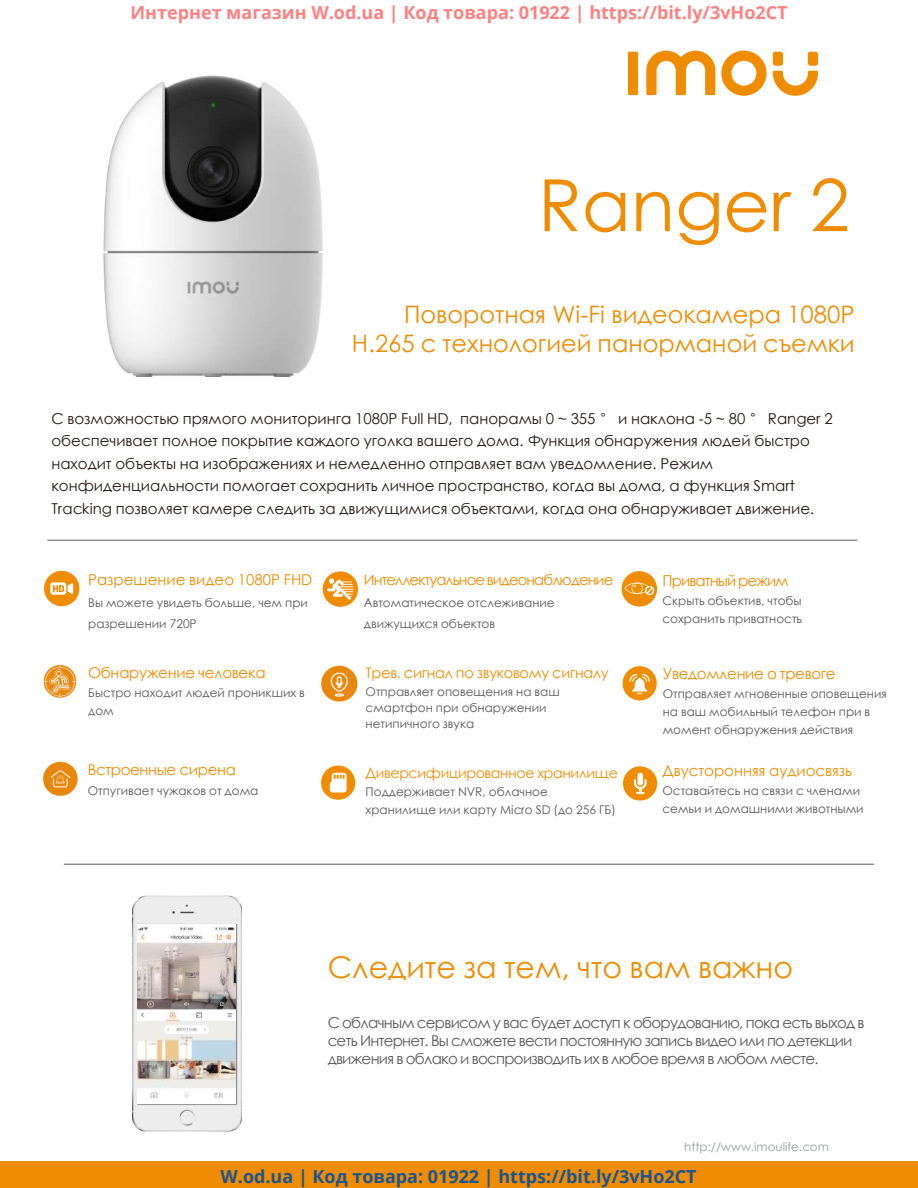
<style>
.page{position:relative;width:918px;height:1188px;background:#fff}
.page>*{position:absolute;margin:0;border:0;box-sizing:border-box;transform-origin:0 0}
.t1{font:72px "ST Xihei";color:#f08c00}
.t2{font:30px "ST Xihei";color:#f08c00}
.t3{font:24px/28.8px "ST Xihei";color:#f08c00;text-align:right}
.t4{font:700 18px "Open Sans";color:rgb(255 0 0/.5)}
.t5{font:700 18px "Open Sans";color:#195594}
.t6{font:15px/22.5px "ST Xihei";color:#231815}
.t7{font:15px/18px "ST Xihei";letter-spacing:-.05em;color:#595757}
.t8{font:15px "ST Xihei";letter-spacing:-.02em;color:#f08c00}
.t9{font:15px "ST Xihei";color:#f08c00}
.t10{font:15px "ST Xihei";letter-spacing:-.06em;color:#f08c00}
.t11{font:14.7px "ST Xihei";letter-spacing:-.06em;color:#f08c00}
.t12{font:14.55px "ST Xihei";letter-spacing:-.02em;color:#f08c00}
.t13{font:14.1px "ST Xihei";letter-spacing:-.02em;color:#f08c00}
.t14{font:12px/17.9px "ST Xihei";color:#595757}
.t15{font:11.85px "ST Xihei";color:#999da0}
</style>
<div class="page">
<hr style="left:64px;top:864px;width:810px;height:1px;background:#595757">
<hr style="left:47px;top:540px;width:810px;height:1px;background:#595757">
<div style="left:44px;top:571px;width:35px;height:35px;background:#f08c00;border-radius:50%"></div>
<svg style="left:50px;top:582px;width:23px;height:13px"></svg>
<div style="left:623px;top:766px;width:34px;height:35px;background:#f08c00;border-radius:50%"></div>
<svg style="left:634px;top:773px;width:13px;height:21px"></svg>
<img style="left:132px;top:896px;width:110px;height:235px">
<svg style="left:137px;top:924px;width:100px;height:181px"></svg>
<img style="left:138px;top:927px;width:98px;height:172px">
<hr style="left:138px;top:924px;width:98px;height:3px;background:#fff">
<div style="left:138px;top:1099px;width:98px;height:5px;background:#fff"></div>
<div style="left:0;top:1161px;width:918px;height:27px;background:#f08c00"></div>
<div style="left:321px;top:766px;width:34px;height:34px;background:#f08c00;border-radius:50%"></div>
<svg style="left:330px;top:773px;width:17px;height:20px"></svg>
<div style="left:623px;top:666px;width:34px;height:34px;background:#f08c00;border-radius:50%"></div>
<svg style="left:630px;top:674px;width:20px;height:20px"></svg>
<div style="left:628px;top:52px;width:10px;height:43px;background:#f08c00"></div>
<svg style="left:721px;top:51px;width:46px;height:45px"></svg>
<div style="left:773px;top:52px;width:10px;height:14px;background:#f08c00;border-radius:3px"></div>
<div style="left:808px;top:52px;width:10px;height:14px;background:#f08c00;border-radius:3px"></div>
<svg style="left:773px;top:71px;width:45px;height:25px"></svg>
<svg style="left:646px;top:51px;width:69px;height:44px"></svg>
<div style="left:622px;top:571px;width:35px;height:36px;background:#f08c00;border-radius:50%"></div>
<svg style="left:625px;top:583px;width:29px;height:12px"></svg>
<div style="left:323px;top:571px;width:35px;height:36px;background:#f08c00;border-radius:50%"></div>
<svg style="left:327px;top:578px;width:27px;height:22px"></svg>
<img style="left:103px;top:75px;width:220px;height:302px">
<img style="left:43px;top:664px;width:34px;height:34px">
<img style="left:321px;top:665px;width:37px;height:37px">
<img style="left:42px;top:761px;width:36px;height:36px">
<h3 class="t4" style="left:130px;top:0;width:659px">Интернет магазин W.od.ua | Код товара: 01922 | https://bit.ly/3vHo2CT</h3>
<h1 class="t1" style="left:538px;top:154px;width:313px">Ranger 2</h1>
<h3 class="t3" style="left:352px;top:299px;width:504px">Поворотная Wi-Fi видеокамера 1080P<br>H.265 с технологией панорманой съемки</h3>
<p class="t6" style="left:51px;top:407px;width:783px">С возможностью прямого мониторинга 1080P Full HD, панорамы 0 ~ 355 ° и наклона -5 ~ 80 ° Ranger 2 обеспечивает полное покрытие каждого уголка вашего дома. Функция обнаружения людей быстро находит объекты на изображениях и немедленно отправляет вам уведомление. Режим конфиденциальности помогает сохранить личное пространство, когда вы дома, а функция Smart Tracking позволяет камере следить за движущимися объектами, когда она обнаруживает движение.</p>
<p class="t9" style="left:88px;top:569px;width:226px">Разрешение видео 1080P FHD</p>
<p class="t14" style="left:88px;top:592px;width:221px;line-height:20.9px">Вы можете увидеть больше, чем при разрешении 720P</p>
<p class="t8" style="left:88px;top:662px;width:179px">Обнаружение человека</p>
<p class="t14" style="left:88px;top:683px;width:218px">Быстро находит людей проникших в дом</p>
<p class="t8" style="left:88px;top:759px;width:150px">Встроенные сирена</p>
<p class="t14" style="left:88px;top:781px;width:172px">Отпугивает чужаков от дома</p>
<p class="t11" style="left:364px;top:569px;width:251px">Интеллектуальное видеонаблюдение</p>
<p class="t14" style="left:364px;top:592px;width:192px;line-height:21.3px">Автоматическое отслеживание движущихся объектов</p>
<p class="t12" style="left:366px;top:662px;width:245px">Трев. сигнал по звуковому сигналу</p>
<p class="t14" style="left:366px;top:683px;width:196px;line-height:16.4px">Отправляет оповещения на ваш смартфон при обнаружении нетипичного звука</p>
<p class="t13" style="left:366px;top:763px;width:254px">Диверсифицированное хранилище</p>
<p class="t14" style="left:366px;top:783px;width:252px;line-height:17.4px">Поддерживает NVR, облачное хранилище или карту Micro SD (до 256 ГБ)</p>
<p class="t10" style="left:663px;top:570px;width:128px">Приватный режим</p>
<p class="t14" style="left:663px;top:591px;width:141px">Скрыть объектив, чтобы сохранить приватность</p>
<p class="t8" style="left:663px;top:663px;width:175px">Уведомление о тревоге</p>
<p class="t14" style="left:663px;top:684px;width:226px">Отправляет мгновенные оповещения на ваш мобильный телефон при в момент обнаружения действия</p>
<p class="t9" style="left:663px;top:760px;width:191px">Двусторонняя аудиосвязь</p>
<p class="t14" style="left:663px;top:781px;width:203px">Оставайтесь на связи с членами семьи и домашними животными</p>
<h2 class="t2" style="left:328px;top:946px;width:467px">Следите за тем, что вам важно</h2>
<p class="t7" style="left:328px;top:1013px;width:538px">С облачным сервисом у вас будет доступ к оборудованию, пока есть выход в сеть Интернет. Вы сможете вести постоянную запись видео или по детекции движения в облако и воспроизводить их в любое время в любом месте.</p>
<p class="t15" style="left:684px;top:1139px;width:146px">http://www.imoulife.com</p>
<h3 class="t5" style="left:220px;top:1164px;width:478px">W.od.ua | Код товара: 01922 | https://bit.ly/3vHo2CT</h3>
</div>
